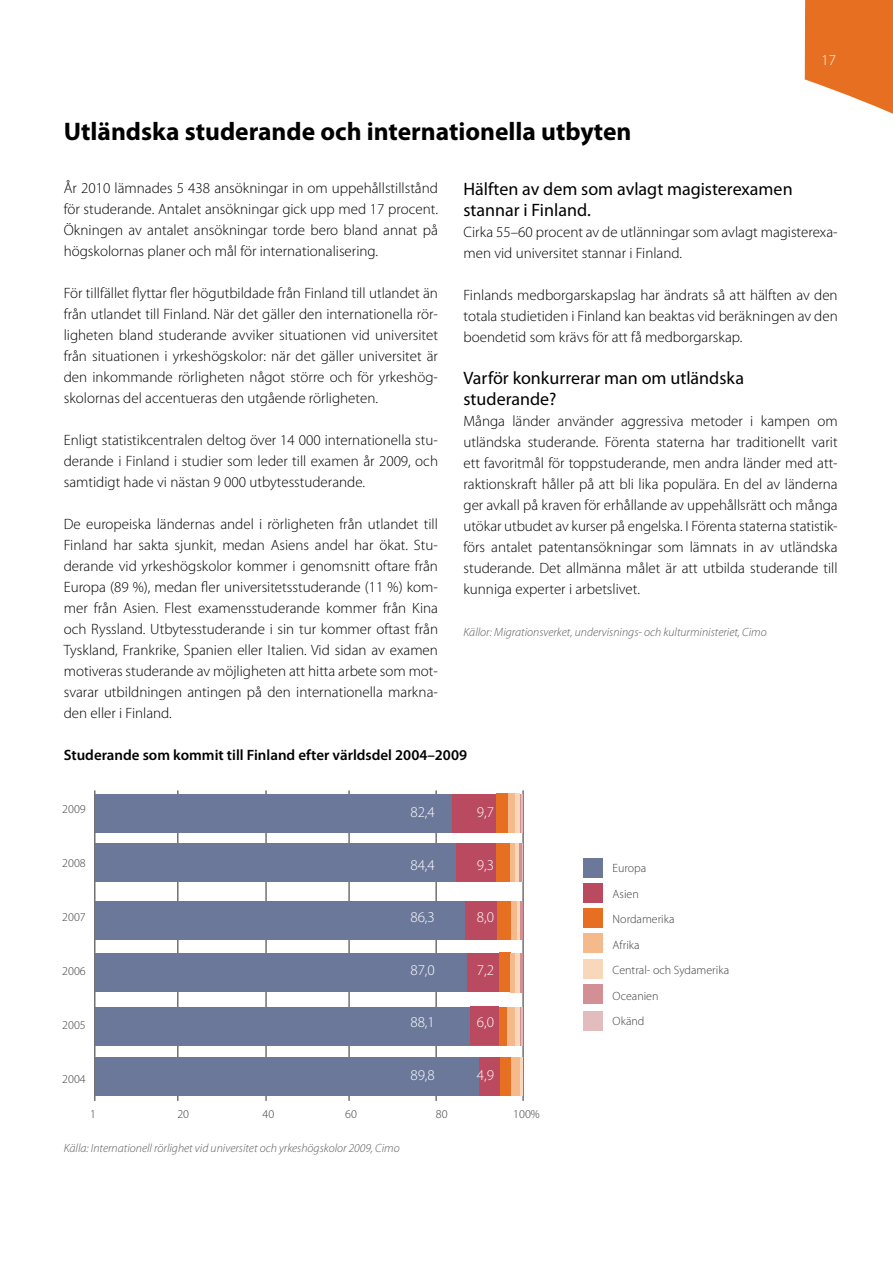
<style>
.page{position:relative;width:893px;height:1263px;background:#fff}
.page>*{position:absolute;margin:0;border:0;box-sizing:border-box;transform-origin:0 0}
.t1{font:700 25.5px "Myriad Pro";color:#000}
.t2{font:18px/21px "Myriad Pro";color:#000}
.t3{font:300 15px/21px "Myriad Pro";color:#000;text-align:justify}
.t4{font:600 15px "Myriad Pro";color:#000}
.t5{font:300 15px "Myriad Pro";color:#fff}
.t6{font:italic 300 12px "Myriad Pro";color:#58585a}
.t7{font:300 12px/25.5px "Myriad Pro";color:#3e3d40}
</style>
<div class="page">
<svg style="left:804px;top:0;width:89px;height:114px"></svg>
<hr style="left:94px;top:790px;width:1px;height:311px;background:#58585a">
<hr style="left:177px;top:790px;width:1px;height:311px;background:#58585a">
<hr style="left:265px;top:790px;width:2px;height:311px;background:#58585a">
<hr style="left:348px;top:790px;width:2px;height:311px;background:#58585a">
<hr style="left:435px;top:790px;width:2px;height:311px;background:#58585a">
<hr style="left:522px;top:790px;width:2px;height:311px;background:#58585a">
<div style="left:95px;top:794px;width:428px;height:39px;background:#6b789a"></div>
<div style="left:452px;top:794px;width:44px;height:39px;background:#ba4a5f"></div>
<div style="left:496px;top:794px;width:13px;height:39px;background:#e66f21"></div>
<div style="left:509px;top:794px;width:7px;height:39px;background:#f4ba8c"></div>
<hr style="left:516px;top:794px;width:4px;height:39px;background:#f9d7ba">
<hr style="left:520px;top:794px;width:1px;height:39px;background:#d29094">
<hr style="left:521px;top:794px;width:2px;height:39px;background:#e3bdbe">
<div style="left:95px;top:843px;width:428px;height:39px;background:#6b789a"></div>
<hr style="left:522px;top:843px;width:1px;height:39px;background:#e3bdbe">
<div style="left:457px;top:843px;width:39px;height:39px;background:#ba4a5f"></div>
<div style="left:496px;top:843px;width:14px;height:39px;background:#e66f21"></div>
<div style="left:510px;top:843px;width:6px;height:39px;background:#f4ba8c"></div>
<hr style="left:516px;top:843px;width:3px;height:39px;background:#f9d7ba">
<hr style="left:521px;top:843px;width:1px;height:39px;background:#d29094">
<hr style="left:519px;top:843px;width:2px;height:39px;background:#d29094">
<div style="left:95px;top:902px;width:428px;height:38px;background:#6b789a"></div>
<div style="left:465px;top:902px;width:32px;height:38px;background:#ba4a5f"></div>
<div style="left:497px;top:902px;width:15px;height:38px;background:#e66f21"></div>
<div style="left:511px;top:902px;width:6px;height:38px;background:#f4ba8c"></div>
<hr style="left:517px;top:902px;width:3px;height:38px;background:#f9d7ba">
<hr style="left:520px;top:902px;width:3px;height:38px;background:#d29094">
<div style="left:95px;top:953px;width:428px;height:39px;background:#6b789a"></div>
<div style="left:468px;top:953px;width:31px;height:39px;background:#ba4a5f"></div>
<div style="left:499px;top:953px;width:11px;height:39px;background:#e66f21"></div>
<div style="left:510px;top:953px;width:6px;height:39px;background:#f4ba8c"></div>
<hr style="left:516px;top:953px;width:4px;height:39px;background:#f9d7ba">
<hr style="left:520px;top:953px;width:3px;height:39px;background:#d29094">
<div style="left:95px;top:1007px;width:428px;height:38px;background:#6b789a"></div>
<div style="left:471px;top:1006px;width:28px;height:39px;background:#ba4a5f"></div>
<div style="left:499px;top:1007px;width:8px;height:38px;background:#e66f21"></div>
<div style="left:507px;top:1007px;width:9px;height:38px;background:#f4ba8c"></div>
<hr style="left:516px;top:1007px;width:4px;height:38px;background:#f9d7ba">
<hr style="left:520px;top:1007px;width:1px;height:38px;background:#d29094">
<hr style="left:521px;top:1007px;width:2px;height:38px;background:#e3bdbe">
<div style="left:95px;top:1057px;width:428px;height:39px;background:#6b789a"></div>
<div style="left:479px;top:1057px;width:21px;height:39px;background:#ba4a5f"></div>
<div style="left:500px;top:1057px;width:12px;height:39px;background:#e66f21"></div>
<div style="left:511px;top:1057px;width:9px;height:39px;background:#f4ba8c"></div>
<hr style="left:520px;top:1057px;width:3px;height:39px;background:#f9d7ba">
<div style="left:584px;top:858px;width:19px;height:20px;background:#6b789a"></div>
<div style="left:584px;top:883px;width:19px;height:20px;background:#ba4a5f"></div>
<div style="left:584px;top:908px;width:19px;height:20px;background:#e66f21"></div>
<div style="left:584px;top:934px;width:19px;height:19px;background:#f4ba8c"></div>
<div style="left:584px;top:959px;width:19px;height:20px;background:#f9d7ba"></div>
<div style="left:584px;top:984px;width:19px;height:20px;background:#d29094"></div>
<div style="left:584px;top:1011px;width:19px;height:20px;background:#e3bdbe"></div>
<h1 class="t1" style="left:64px;top:115px;width:569px">Utländska studerande och internationella utbyten</h1>
<p class="t5" style="left:821px;top:52px;width:16px">17</p>
<p class="t3" style="left:64px;top:178px;width:376px">År 2010 lämnades 5 438 ansökningar in om uppehållstillstånd för studerande. Antalet ansökningar gick upp med 17 procent.<br>Ökningen av antalet ansökningar torde bero bland annat på högskolornas planer och mål för internationalisering.</p>
<p class="t3" style="left:64px;top:283px;width:376px">För tillfället flyttar fler högutbildade från Finland till utlandet än från utlandet till Finland. När det gäller den internationella rör&shy;ligheten bland studerande avviker situationen vid universitet från situationen i yrkeshögskolor: när det gäller universitet är den inkommande rörligheten något större och för yrkeshög&shy;skolornas del accentueras den utgående rörligheten.</p>
<p class="t3" style="left:64px;top:430px;width:376px">Enligt statistikcentralen deltog över 14 000 internationella stu&shy;derande i Finland i studier som leder till examen år 2009, och samtidigt hade vi nästan 9 000 utbytesstuderande.</p>
<p class="t3" style="left:64px;top:514px;width:376px">De europeiska ländernas andel i rörligheten från utlandet till Finland har sakta sjunkit, medan Asiens andel har ökat. Stu&shy;derande vid yrkeshögskolor kommer i genomsnitt oftare från Europa (89 %), medan fler universitetsstuderande (11 %) kom&shy;mer från Asien. Flest examensstuderande kommer från Kina och Ryssland. Utbytesstuderande i sin tur kommer oftast från Tyskland, Frankrike, Spanien eller Italien. Vid sidan av examen motiveras studerande av möjligheten att hitta arbete som mot&shy;svarar utbildningen antingen på den internationella markna&shy;den eller i Finland.</p>
<p class="t2" style="left:463px;top:178px;width:331px">Hälften av dem som avlagt magisterexamen stannar i Finland.</p>
<p class="t3" style="left:463px;top:222px;width:376px">Cirka 55–60 procent av de utlänningar som avlagt magisterexa&shy;men vid universitet stannar i Finland.</p>
<p class="t3" style="left:463px;top:285px;width:376px">Finlands medborgarskapslag har ändrats så att hälften av den totala studietiden i Finland kan beaktas vid beräkningen av den boendetid som krävs för att få medborgarskap.</p>
<p class="t2" style="left:463px;top:367px;width:282px">Varför konkurrerar man om utländska studerande?</p>
<p class="t3" style="left:463px;top:411px;width:376px">Många länder använder aggressiva metoder i kampen om utländska studerande. Förenta staterna har traditionellt varit ett favoritmål för toppstuderande, men andra länder med att&shy;raktionskraft håller på att bli lika populära. En del av länderna ger avkall på kraven för erhållande av uppehållsrätt och många utökar utbudet av kurser på engelska. I Förenta staterna statistik&shy;förs antalet patentansökningar som lämnats in av utländska studerande. Det allmänna målet är att utbilda studerande till kunniga experter i arbetslivet.</p>
<p class="t6" style="left:463px;top:626px;width:305px">Källor: Migrationsverket, undervisnings- och kulturministeriet, Cimo</p>
<p class="t4" style="left:64px;top:745px;width:405px">Studerande som kommit till Finland efter världsdel 2004–2009</p>
<p class="t7" style="left:62px;top:797px;width:25px">2009</p>
<p class="t5" style="left:410px;top:804px;width:26px">82,4</p>
<p class="t5" style="left:477px;top:804px;width:19px">9,7</p>
<p class="t7" style="left:62px;top:851px;width:25px">2008</p>
<p class="t5" style="left:410px;top:856px;width:26px">84,4</p>
<p class="t5" style="left:477px;top:856px;width:19px">9,3</p>
<p class="t7" style="left:62px;top:905px;width:25px">2007</p>
<p class="t5" style="left:410px;top:909px;width:26px">86,3</p>
<p class="t5" style="left:477px;top:909px;width:19px">8,0</p>
<p class="t7" style="left:62px;top:959px;width:25px">2006</p>
<p class="t5" style="left:410px;top:961px;width:26px">87,0</p>
<p class="t5" style="left:477px;top:961px;width:19px">7,2</p>
<p class="t7" style="left:62px;top:1013px;width:25px">2005</p>
<p class="t5" style="left:410px;top:1014px;width:26px">88,1</p>
<p class="t5" style="left:477px;top:1014px;width:19px">6,0</p>
<p class="t7" style="left:62px;top:1067px;width:25px">2004</p>
<p class="t5" style="left:410px;top:1066px;width:26px">89,8</p>
<p class="t5" style="left:477px;top:1066px;width:19px">4,9</p>
<p class="t7" style="left:90px;top:1101px;width:7px">1</p>
<p class="t7" style="left:177px;top:1101px;width:13px">20</p>
<p class="t7" style="left:263px;top:1101px;width:13px">40</p>
<p class="t7" style="left:345px;top:1101px;width:13px">60</p>
<p class="t7" style="left:436px;top:1101px;width:13px">80</p>
<p class="t7" style="left:513px;top:1101px;width:28px">100%</p>
<p class="t6" style="left:64px;top:1142px;width:337px">Källa: Internationell rörlighet vid universitet och yrkeshögskolor 2009, Cimo</p>
<p class="t7" style="left:613px;top:856px;width:118px">Europa<br>Asien<br>Nordamerika<br>Afrika<br>Central- och Sydamerika<br>Oceanien<br>Okänd</p>
</div>
